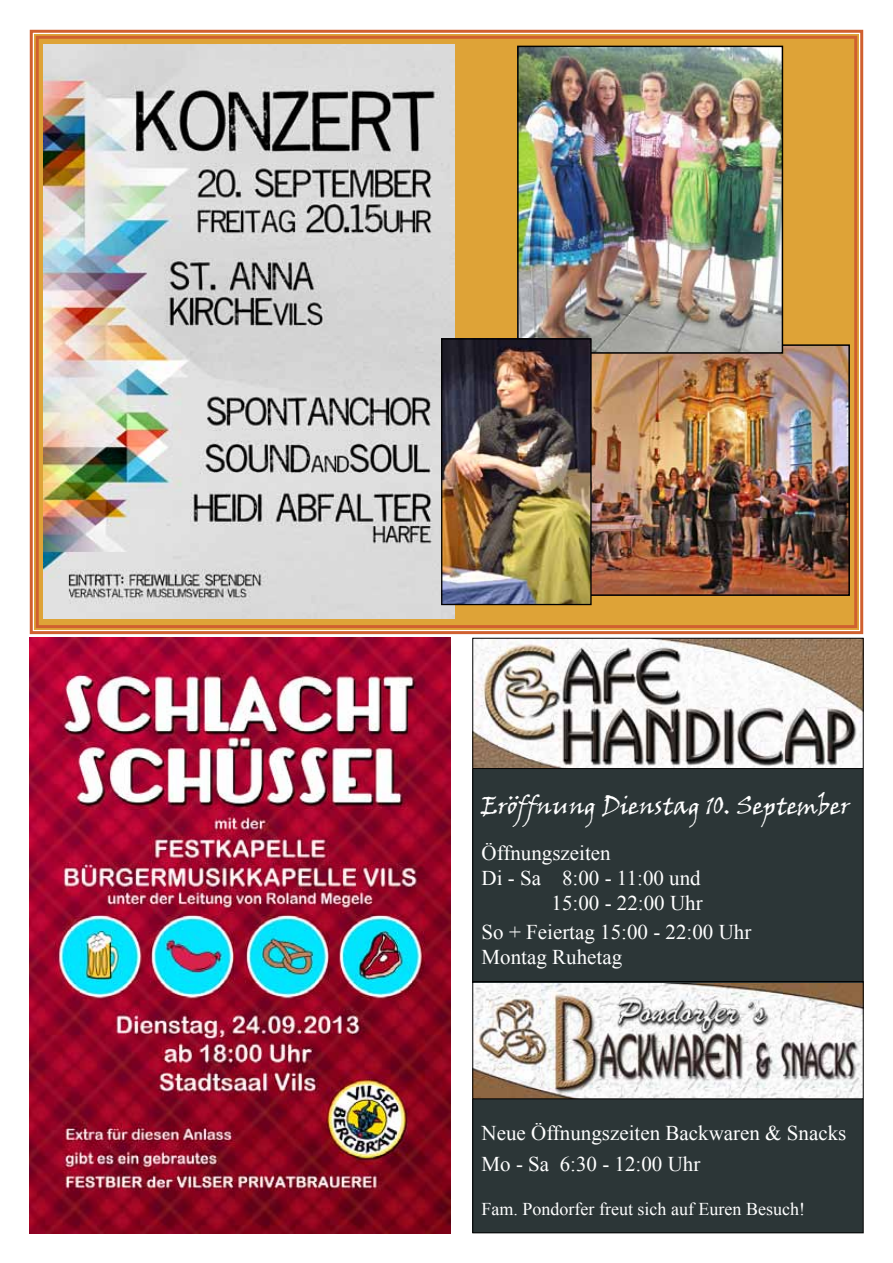
<style>
.page{position:relative;width:893px;height:1263px;background:#fff}
.page>*{position:absolute;margin:0;border:0;box-sizing:border-box;transform-origin:0 0}
.t1{font:24px "Viner Hand ITC";color:#fff}
.t2{font:21px/25.2px "Times New Roman";color:#fff}
.t3{font:18px "Times New Roman";color:#fff}
</style>
<div class="page">
<svg style="left:29px;top:29px;width:835px;height:606px;background:#dda146"></svg>
<div style="left:36px;top:36px;width:821px;height:592px;border:3px solid #d0602f"></div>
<img style="left:44px;top:44px;width:411px;height:574px">
<img style="left:30px;top:638px;width:421px;height:595px">
<img style="left:592px;top:347px;width:255px;height:246px">
<div style="left:569px;top:344px;width:281px;height:252px;border:2px solid #000"></div>
<img style="left:520px;top:49px;width:260px;height:302px">
<div style="left:517px;top:46px;width:266px;height:308px;border:2px solid #000"></div>
<div style="left:473px;top:639px;width:390px;height:594px;background:#2c3637"></div>
<img style="left:474px;top:640px;width:388px;height:127px">
<div style="left:472px;top:638px;width:392px;height:131px;border:1px solid #000"></div>
<img style="left:474px;top:984px;width:388px;height:113px">
<div style="left:472px;top:981px;width:392px;height:118px;border:1px solid #000"></div>
<img style="left:443px;top:340px;width:147px;height:263px">
<div style="left:441px;top:338px;width:151px;height:267px;border:1px solid #000"></div>
<p class="t1" style="left:482px;top:791px;width:370px">Eröffnung Dienstag 10. September</p>
<p class="t2" style="left:482px;top:840px;width:131px">Öffnungszeiten</p>
<p class="t2" style="left:482px;top:865px;width:221px">Di - Sa 8:00 - 11:00 und</p>
<p class="t2" style="left:552px;top:890px;width:153px">15:00 - 22:00 Uhr</p>
<p class="t2" style="left:482px;top:918px;width:271px">So + Feiertag 15:00 - 22:00 Uhr<br>Montag Ruhetag</p>
<p class="t2" style="left:482px;top:1117px;width:366px;line-height:31.2px">Neue Öffnungszeiten Backwaren &amp; Snacks<br>Mo - Sa 6:30 - 12:00 Uhr</p>
<p class="t3" style="left:482px;top:1196px;width:325px">Fam. Pondorfer freut sich auf Euren Besuch!</p>
</div>
